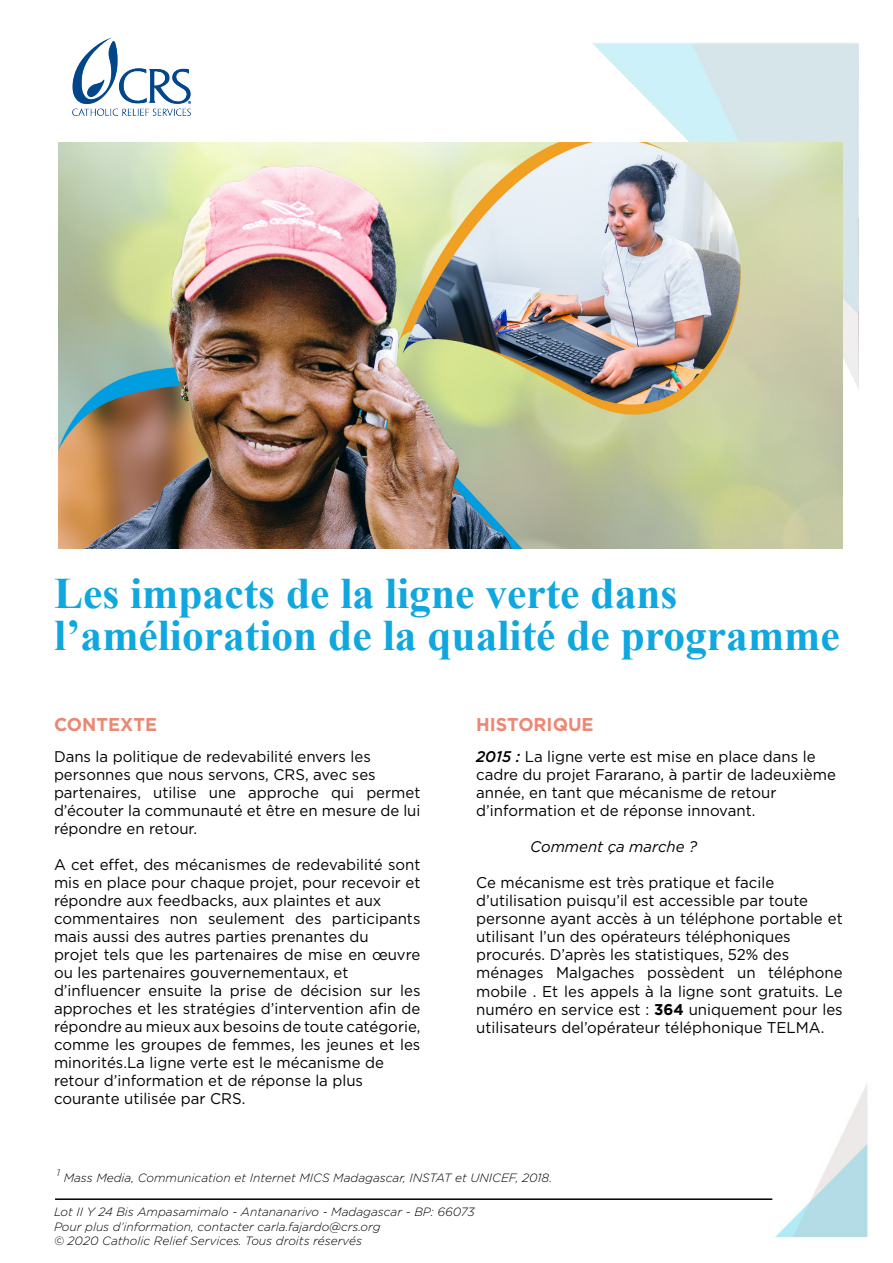
<style>
.page{position:relative;width:893px;height:1263px;background:#fff}
.page>*{position:absolute;margin:0;border:0;box-sizing:border-box;transform-origin:0 0}
.t1{font:700 43.5px/42px "Times New Roman";color:#10a6de}
.t2{font:700 18.6px "Gotham";color:#ec8874}
.t3{font:700 18.6px "Gotham";color:#eb8874}
.t4{font:15.6px/18px "Gotham";color:#000;scale:.96 1}
.t5{font:15.45px/18px "Gotham";color:#000}
.t6{font:italic 15.45px "Gotham";color:#000}
.t7{font:italic 300 12px/14.4px "Gotham";color:#000}
.t8{font:italic 300 9.6px "Gotham";color:#000}
.s1{font-weight:500;font-style:italic}
.s2{font-weight:700}
</style>
<div class="page">
<img style="left:58px;top:482px;width:810px;height:756px">
<hr style="left:55px;top:1198px;width:717px;height:2px;background:#000">
<img style="left:593px;top:43px;width:266px;height:374px">
<img style="left:72px;top:38px;width:119px;height:78px">
<img style="left:58px;top:142px;width:784px;height:406px">
<h1 class="t1" style="left:54px;top:571px;width:787px">Les impacts de la ligne verte dans l’amélioration de la qualité de programme</h1>
<p class="t3" style="left:54px;top:712px;width:105px">CONTEXTE</p>
<p class="t5" style="left:54px;top:748px;width:368px">Dans la politique de redevabilité envers les personnes que nous servons, CRS, avec ses partenaires, utilise une approche qui permet d’écouter la communauté et être en mesure de lui répondre en retour.</p>
<p class="t5" style="left:54px;top:856px;width:368px">A cet effet, des mécanismes de redevabilité sont mis en place pour chaque projet, pour recevoir et répondre aux feedbacks, aux plaintes et aux commentaires non seulement des participants mais aussi des autres parties prenantes du<br>projet tels que les partenaires de mise en œuvre ou les partenaires gouvernementaux, et d’influencer ensuite la prise de décision sur les approches et les stratégies d’intervention afin de répondre au mieux aux besoins de toute catégorie, comme les groupes de femmes, les jeunes et les minorités.La ligne verte est le mécanisme de retour d’information et de réponse la plus courante utilisée par CRS.</p>
<p class="t2" style="left:476px;top:712px;width:119px">HISTORIQUE</p>
<p class="t5" style="left:476px;top:748px;width:361px"><span class="s1">2015 :</span> La ligne verte est mise en place dans le cadre du projet Fararano, à partir de ladeuxième année, en tant que mécanisme de retour d’information et de réponse innovant.</p>
<p class="t6" style="left:530px;top:837px;width:168px">Comment ça marche ?</p>
<p class="t4" style="left:476px;top:874px;width:383px">Ce mécanisme est très pratique et facile d’utilisation puisqu’il est accessible par toute personne ayant accès à un téléphone portable et utilisant l’un des opérateurs téléphoniques procurés. D’après les statistiques, 52% des ménages Malgaches possèdent un téléphone mobile . Et les appels à la ligne sont gratuits. Le numéro en service est : <span class="s2">364</span> uniquement pour les utilisateurs del’opérateur téléphonique TELMA.</p>
<p class="t8" style="left:57px;top:1166px;width:5px">1</p>
<p class="t7" style="left:64px;top:1170px;width:490px">Mass Media, Communication et Internet MICS Madagascar, INSTAT et UNICEF, 2018.</p>
<p class="t7" style="left:54px;top:1204px;width:422px">Lot II Y 24 Bis Ampasamimalo - Antananarivo - Madagascar - BP: 66073<br>Pour plus d’information, contacter carla.fajardo@crs.org<br>© 2020 Catholic Relief Services. Tous droits réservés</p>
</div>
